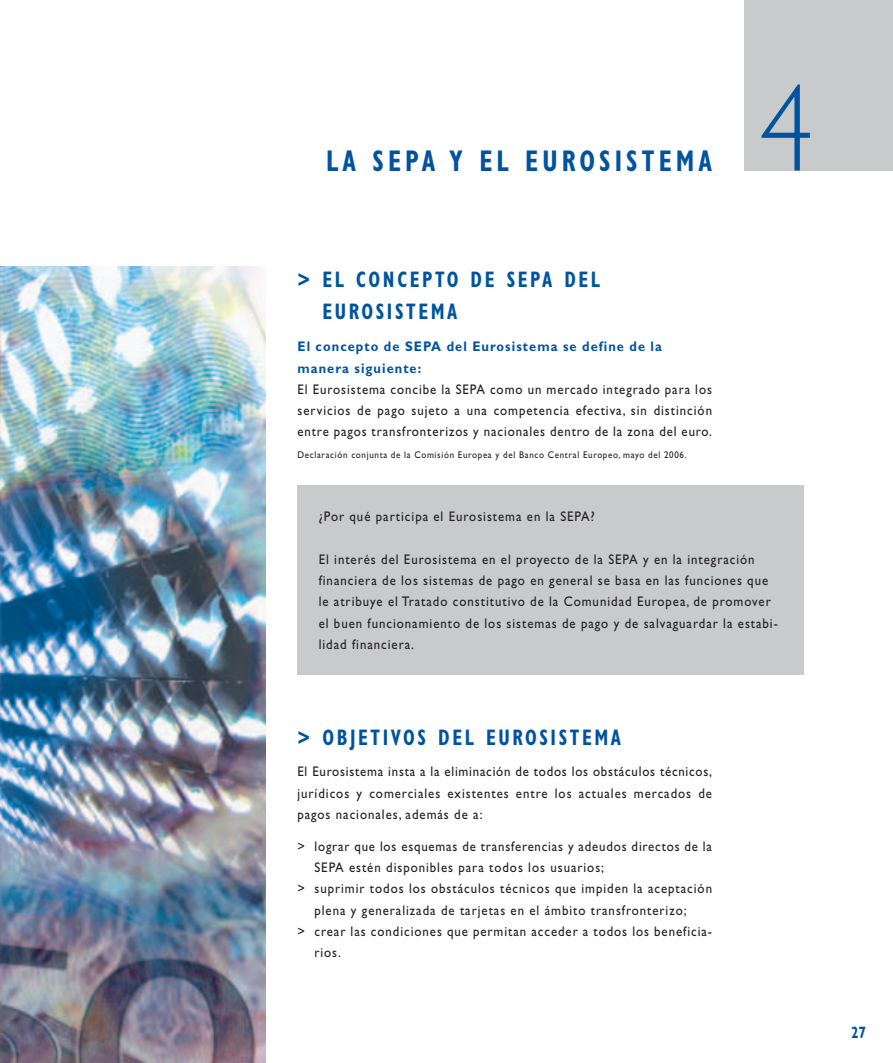
<style>
.page{position:relative;width:893px;height:1063px;background:#fff}
.page>*{position:absolute;margin:0;border:0;box-sizing:border-box;transform-origin:0 0}
.t1{font:300 124.5px "Gill Sans";color:#0153a0;scale:.85 1}
.t2{font:700 condensed 30px "Gill Sans";letter-spacing:.16em;color:#0153a0;scale:.85 1}
.t3{font:700 condensed 22.5px/32px "Gill Sans";letter-spacing:.135em;color:#0153a0;scale:.85 1}
.t4{font:700 condensed 16.5px "Gill Sans";color:#0153a0;scale:.85 1}
.t5{font:13.95px/21.3px "Gill Sans";letter-spacing:.075em;color:#231f20;text-align:justify;scale:.92 1}
.t6{font:700 13.95px/21.3px "Gill Sans";letter-spacing:.085em;color:#0153a0;scale:.92 1}
.t7{font:9.75px "Gill Sans";letter-spacing:.075em;color:#231f20;scale:.92 1}
</style>
<div class="page">
<img style="left:0;top:266px;width:266px;height:797px">
<div style="left:744px;top:0;width:149px;height:171px;background:#c9cacc"></div>
<div style="left:297px;top:485px;width:506px;height:189px;background:#c9cacc"></div>
<h2 class="t2" style="left:326px;top:150px;width:455px">LA SEPA Y EL EUROSISTEMA</h2>
<h3 class="t3" style="left:322px;top:266px;width:328px;text-indent:-25px">&gt; EL CONCEPTO DE SEPA DEL<br>EUROSISTEMA</h3>
<p class="t6" style="left:297px;top:337px;width:398px">El concepto de SEPA del Eurosistema se define de la manera siguiente:</p>
<p class="t5" style="left:297px;top:380px;width:452px">El Eurosistema concibe la SEPA como un mercado integrado para los servicios de pago sujeto a una competencia efectiva, sin distinción entre pagos transfronterizos y nacionales dentro de la zona del euro.</p>
<p class="t7" style="left:297px;top:451px;width:424px">Declaración conjunta de la Comisión Europea y del Banco Central Europeo, mayo del 2006.</p>
<h1 class="t1" style="left:760px;top:86px;width:64px">4</h1>
<p class="t5" style="left:319px;top:508px;width:302px">¿Por qué participa el Eurosistema en la SEPA?</p>
<p class="t5" style="left:319px;top:550px;width:501px;text-align:left">El interés del Eurosistema en el proyecto de la SEPA y en la integración financiera de los sistemas de pago en general se basa en las funciones que le atribuye el Tratado constitutivo de la Comunidad Europea, de promover el buen funcionamiento de los sistemas de pago y de salvaguardar la estabi&shy;lidad financiera.</p>
<h3 class="t3" style="left:297px;top:723px;width:382px">&gt; OBJETIVOS DEL EUROSISTEMA</h3>
<p class="t5" style="left:297px;top:763px;width:452px">El Eurosistema insta a la eliminación de todos los obstáculos técnicos, jurídicos y comerciales existentes entre los actuales mercados de pagos nacionales, además de a:</p>
<p class="t5" style="left:297px;top:837px;width:452px">&gt; lograr que los esquemas de transferencias y adeudos directos de la</p>
<p class="t5" style="left:314px;top:858px;width:316px">SEPA estén disponibles para todos los usuarios;</p>
<p class="t5" style="left:297px;top:880px;width:452px">&gt; suprimir todos los obstáculos técnicos que impiden la aceptación</p>
<p class="t5" style="left:314px;top:901px;width:406px">plena y generalizada de tarjetas en el ámbito transfronterizo;</p>
<p class="t5" style="left:297px;top:922px;width:452px">&gt; crear las condiciones que permitan acceder a todos los beneficia-</p>
<p class="t5" style="left:314px;top:943px;width:30px">rios.</p>
<p class="t4" style="left:851px;top:1026px;width:19px">27</p>
</div>
